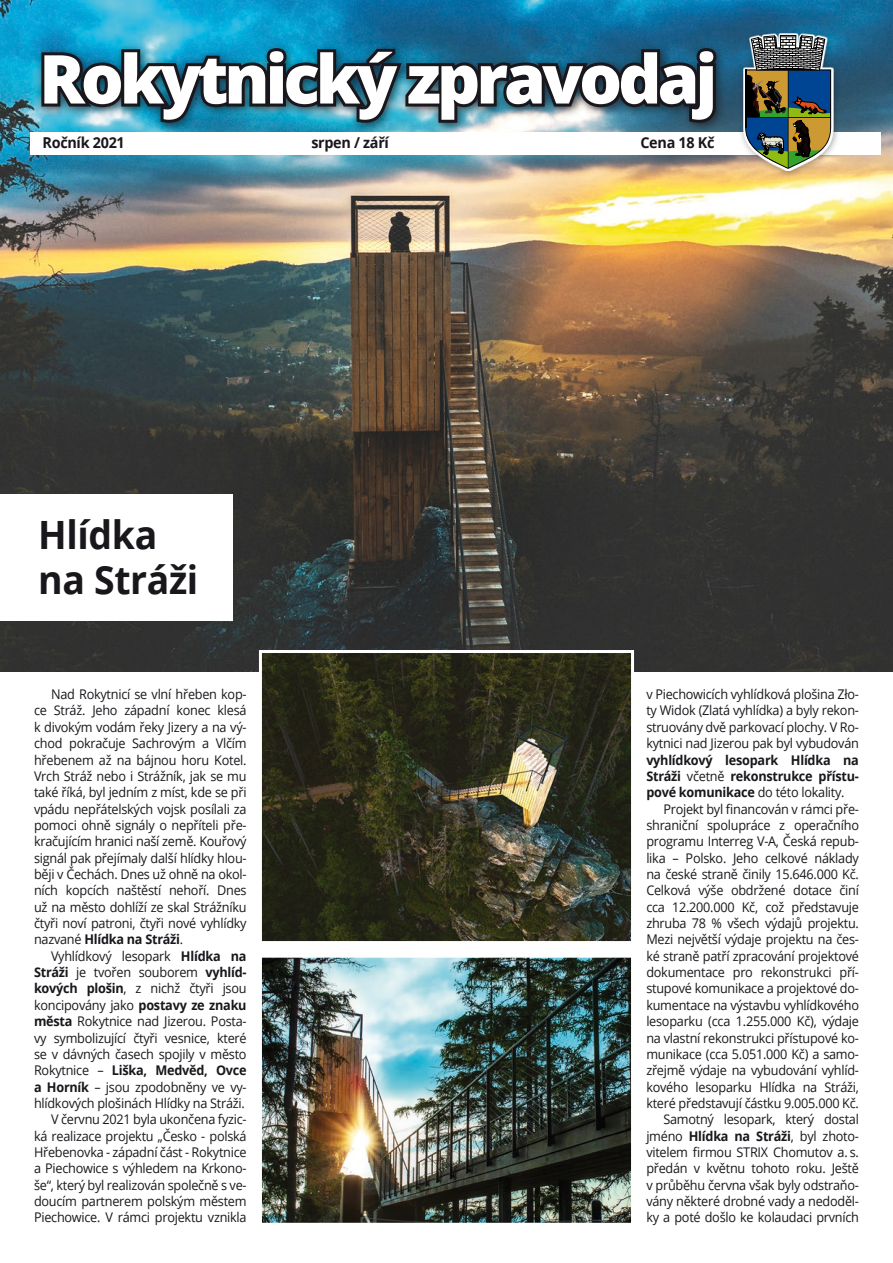
<style>
.page{position:relative;width:893px;height:1263px;background:#fff}
.page>*{position:absolute;margin:0;border:0;box-sizing:border-box;transform-origin:0 0}
.t1{font:800 67.5px "Open Sans";letter-spacing:-.06em;color:#fff}
.Nadpis_H1a{font:700 39px/45px "Open Sans";letter-spacing:-.01em;color:#1a171c;scale:.96 1}
.AAA_Neodsazený{font:700 15px "Open Sans";letter-spacing:-.02em;color:#1a171c;scale:.96 1}
.AAA_Body_Text{font:13.35px/16.4px "Open Sans";letter-spacing:-.02em;color:#1a171c;text-align:justify;scale:.95 1}
.s1{font-weight:700}
</style>
<div class="page">
<img style="left:0;top:0;width:893px;height:672px">
<div style="left:30px;top:132px;width:850px;height:23px;background:#fff"></div>
<div style="left:34px;top:41px;width:693px;height:93px;background:#1a171c;opacity:.7"></div>
<img style="left:38px;top:43px;width:681px;height:83px">
<div style="left:737px;top:27px;width:105px;height:152px;background:#1a171c;opacity:.7"></div>
<svg style="left:743px;top:33px;width:90px;height:138px"></svg>
<img style="left:745px;top:35px;width:86px;height:134px">
<div style="left:0;top:494px;width:233px;height:127px;background:#fff"></div>
<img style="left:263px;top:654px;width:367px;height:286px">
<div style="left:259px;top:650px;width:375px;height:294px;border:3px solid #fff"></div>
<img style="left:263px;top:959px;width:367px;height:263px">
<div style="left:259px;top:955px;width:375px;height:271px;border:3px solid #fff"></div>
<p class="t1" style="left:39px;top:28px;width:680px">Rokytnický zpravodaj</p>
<p class="AAA_Neodsazený" style="left:43px;top:132px;width:87px">Ročník 2021</p>
<p class="AAA_Neodsazený" style="left:311px;top:132px;width:82px">srpen / září</p>
<p class="AAA_Neodsazený" style="left:640px;top:132px;width:79px">Cena 18 Kč</p>
<p class="Nadpis_H1a" style="left:38px;top:511px;width:168px">Hlídka na Stráži</p>
<p class="AAA_Body_Text" style="left:34px;top:686px;width:225px;text-indent:17px">Nad Rokytnicí se vlní hřeben kop&shy;ce Stráž. Jeho západní konec klesá k divokým vodám řeky Jizery a na vý&shy;chod pokračuje Sachrovým a Vlčím hřebenem až na bájnou horu Kotel.<br>Vrch Stráž nebo i Strážník, jak se mu také říká, byl jedním z míst, kde se při vpádu nepřátelských vojsk posílali za pomoci ohně signály o nepříteli pře&shy;kračujícím hranici naší země. Kouřový signál pak přejímaly další hlídky hlou&shy;běji v Čechách. Dnes už ohně na okol&shy;ních kopcích naštěstí nehoří. Dnes už na město dohlíží ze skal Strážníku čtyři noví patroni, čtyři nové vyhlídky nazvané <span class="s1">Hlídka na Stráži</span>.</p>
<p class="AAA_Body_Text" style="left:34px;top:947px;width:225px;text-indent:17px">Vyhlídkový lesopark <span class="s1">Hlídka na Stráži</span> je tvořen souborem <span class="s1">vyhlíd&shy;kových plošin</span>, z nichž čtyři jsou koncipovány jako <span class="s1">postavy ze znaku města</span> Rokytnice nad Jizerou. Posta&shy;vy symbolizující čtyři vesnice, které se v dávných časech spojily v město Rokytnice – <span class="s1">Liška, Medvěd, Ovce a Horník</span> – jsou zpodobněny ve vy&shy;hlídkových plošinách Hlídky na Stráži.</p>
<p class="AAA_Body_Text" style="left:34px;top:1111px;width:225px;text-indent:17px">V červnu 2021 byla ukončena fyzic&shy;ká realizace projektu „Česko - polská Hřebenovka - západní část - Rokytnice a Piechowice s výhledem na Krkono&shy;še“, který byl realizován společně s ve&shy;doucím partnerem polským městem Piechowice. V rámci projektu vznikla</p>
<p class="AAA_Body_Text" style="left:646px;top:686px;width:225px">v Piechowicích vyhlídková plošina Zło&shy;ty Widok (Zlatá vyhlídka) a byly rekon&shy;struovány dvě parkovací plochy. V Ro&shy;kytnici nad Jizerou pak byl vybudován <span class="s1">vyhlídkový lesopark Hlídka na Stráži</span> včetně <span class="s1">rekonstrukce přístu&shy;pové komunikace</span> do této lokality.</p>
<p class="AAA_Body_Text" style="left:646px;top:800px;width:225px;text-indent:17px">Projekt byl financován v rámci pře&shy;shraniční spolupráce z operačního programu Interreg V-A, Česká repub&shy;lika – Polsko. Jeho celkové náklady na české straně činily 15.646.000 Kč.<br>Celková výše obdržené dotace činí cca 12.200.000 Kč, což představuje zhruba 78 % všech výdajů projektu.<br>Mezi největší výdaje projektu na čes&shy;ké straně patří zpracování projektové dokumentace pro rekonstrukci pří&shy;stupové komunikace a projektové do&shy;kumentace na výstavbu vyhlídkového lesoparku (cca 1.255.000 Kč), výdaje na vlastní rekonstrukci přístupové ko&shy;munikace (cca 5.051.000 Kč) a samo&shy;zřejmě výdaje na vybudování vyhlíd&shy;kového lesoparku Hlídka na Stráži, které představují částku 9.005.000 Kč.</p>
<p class="AAA_Body_Text" style="left:646px;top:1111px;width:225px;text-indent:17px">Samotný lesopark, který dostal jméno <span class="s1">Hlídka na Stráži</span>, byl zhoto&shy;vitelem firmou STRIX Chomutov a. s. předán v květnu tohoto roku. Ještě v průběhu června však byly odstraňo&shy;vány některé drobné vady a nedoděl&shy;ky a poté došlo ke kolaudaci prvních</p>
</div>
